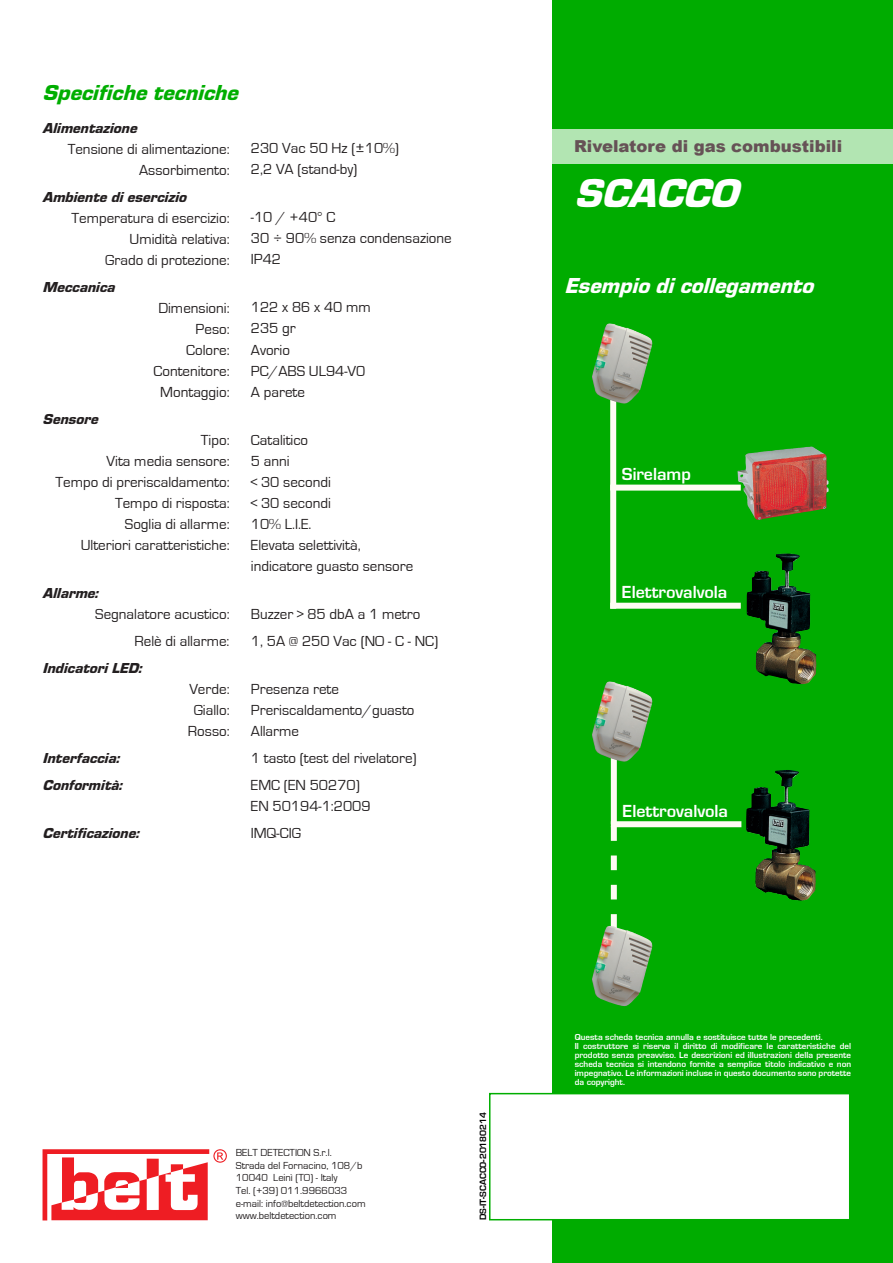
<style>
.page{position:relative;width:893px;height:1263px;background:#fff}
.page>*{position:absolute;margin:0;border:0;box-sizing:border-box;transform-origin:0 0}
.t1{font:italic 900 42px "Eurostile";color:#fff}
.t2{font:italic 900 22.5px "Eurostile";color:#fff}
.t3{font:italic 900 22.5px "Eurostile";color:#00ae00}
.t4{font:700 18px "Eurostile";color:#fff}
.t5{font:900 16.5px "Arial";color:#665256}
.t6{font:15px "Eurostile";color:#231f20}
.t7{font:italic 900 15px "Eurostile";color:#231f20}
.t8{font:10.5px "Eurostile";color:#231f20}
.t9{font:700 9.45px "Eurostile";color:#000}
.t10{font:700 9px/9px "Eurostile";color:#fff;text-align:justify}
</style>
<div class="page">
<div style="left:553px;top:0;width:340px;height:1263px;background:#00ac00"></div>
<div style="left:489px;top:1093px;width:361px;height:127px;background:#fff;border:2px solid #00ae00"></div>
<div style="left:552px;top:130px;width:341px;height:34px;background:#b2e5b2"></div>
<div style="left:611px;top:730px;width:6px;height:94px;background:#fffcf4"></div>
<div style="left:611px;top:821px;width:130px;height:6px;background:#fffcf4"></div>
<svg style="left:611px;top:827px;width:6px;height:99px"></svg>
<img style="left:746px;top:770px;width:70px;height:131px">
<img style="left:592px;top:681px;width:60px;height:81px">
<img style="left:592px;top:926px;width:60px;height:80px">
<div style="left:610px;top:385px;width:6px;height:224px;background:#fffcf4"></div>
<div style="left:610px;top:485px;width:131px;height:6px;background:#fffcf4"></div>
<div style="left:610px;top:603px;width:131px;height:6px;background:#fffcf4"></div>
<img style="left:737px;top:446px;width:92px;height:74px">
<img style="left:747px;top:553px;width:69px;height:131px">
<img style="left:592px;top:323px;width:60px;height:81px">
<svg style="left:43px;top:1149px;width:184px;height:71px"></svg>
<p class="t3" style="left:43px;top:80px;width:197px">Specifiche tecniche</p>
<p class="t7" style="left:43px;top:119px;width:96px">Alimentazione</p>
<p class="t6" style="left:68px;top:141px;width:163px">Tensione di alimentazione:</p>
<p class="t6" style="left:139px;top:162px;width:92px">Assorbimento:</p>
<p class="t7" style="left:43px;top:188px;width:145px">Ambiente di esercizio</p>
<p class="t6" style="left:71px;top:210px;width:160px">Temperatura di esercizio:</p>
<p class="t6" style="left:130px;top:231px;width:102px">Umidità relativa:</p>
<p class="t6" style="left:105px;top:252px;width:126px">Grado di protezione:</p>
<p class="t7" style="left:43px;top:278px;width:74px">Meccanica</p>
<p class="t6" style="left:158px;top:300px;width:73px">Dimensioni:</p>
<p class="t6" style="left:196px;top:321px;width:36px">Peso:</p>
<p class="t6" style="left:186px;top:342px;width:45px">Colore:</p>
<p class="t6" style="left:153px;top:363px;width:78px">Contenitore:</p>
<p class="t6" style="left:160px;top:384px;width:71px">Montaggio:</p>
<p class="t7" style="left:43px;top:410px;width:57px">Sensore</p>
<p class="t6" style="left:201px;top:432px;width:30px">Tipo:</p>
<p class="t6" style="left:107px;top:453px;width:124px">Vita media sensore:</p>
<p class="t6" style="left:56px;top:474px;width:176px">Tempo di preriscaldamento:</p>
<p class="t6" style="left:115px;top:495px;width:116px">Tempo di risposta:</p>
<p class="t6" style="left:125px;top:516px;width:106px">Soglia di allarme:</p>
<p class="t6" style="left:81px;top:537px;width:150px">Ulteriori caratteristiche:</p>
<p class="t7" style="left:43px;top:584px;width:57px">Allarme:</p>
<p class="t6" style="left:95px;top:606px;width:136px">Segnalatore acustico:</p>
<p class="t6" style="left:135px;top:633px;width:96px">Relè di allarme:</p>
<p class="t7" style="left:43px;top:659px;width:101px">Indicatori LED:</p>
<p class="t6" style="left:189px;top:681px;width:42px">Verde:</p>
<p class="t6" style="left:194px;top:702px;width:37px">Giallo:</p>
<p class="t6" style="left:188px;top:723px;width:43px">Rosso:</p>
<p class="t7" style="left:43px;top:749px;width:78px">Interfaccia:</p>
<p class="t7" style="left:43px;top:776px;width:81px">Conformità:</p>
<p class="t7" style="left:43px;top:824px;width:98px">Certificazione:</p>
<p class="t6" style="left:251px;top:140px;width:150px">230 Vac 50 Hz (±10%)</p>
<p class="t5" style="left:574px;top:134px;width:270px">Rivelatore di gas combustibili</p>
<p class="t6" style="left:251px;top:161px;width:108px">2,2 VA (stand-by)</p>
<p class="t6" style="left:251px;top:209px;width:86px">-10 / +40° C</p>
<p class="t6" style="left:251px;top:230px;width:202px">30 ÷ 90% senza condensazione</p>
<p class="t6" style="left:251px;top:251px;width:32px">IP42</p>
<p class="t6" style="left:251px;top:299px;width:122px">122 x 86 x 40 mm</p>
<p class="t6" style="left:251px;top:320px;width:46px">235 gr</p>
<p class="t6" style="left:251px;top:341px;width:41px">Avorio</p>
<p class="t6" style="left:251px;top:362px;width:116px">PC/ABS UL94-V0</p>
<p class="t6" style="left:251px;top:383px;width:56px">A parete</p>
<p class="t6" style="left:251px;top:431px;width:59px">Catalitico</p>
<p class="t6" style="left:251px;top:452px;width:40px">5 anni</p>
<p class="t6" style="left:251px;top:473px;width:82px">&lt; 30 secondi</p>
<p class="t6" style="left:251px;top:494px;width:82px">&lt; 30 secondi</p>
<p class="t6" style="left:251px;top:515px;width:62px">10% L.I.E.</p>
<p class="t6" style="left:251px;top:536px;width:111px">Elevata selettività,</p>
<p class="t6" style="left:251px;top:557px;width:164px">indicatore guasto sensore</p>
<p class="t6" style="left:251px;top:605px;width:171px">Buzzer &gt; 85 dbA a 1 metro</p>
<p class="t6" style="left:251px;top:632px;width:189px">1, 5A @ 250 Vac (NO - C - NC)</p>
<p class="t6" style="left:251px;top:680px;width:90px">Presenza rete</p>
<p class="t6" style="left:251px;top:701px;width:165px">Preriscaldamento/guasto</p>
<p class="t6" style="left:251px;top:722px;width:50px">Allarme</p>
<p class="t6" style="left:251px;top:749px;width:167px">1 tasto (test del rivelatore)</p>
<p class="t6" style="left:251px;top:776px;width:110px">EMC (EN 50270)</p>
<p class="t6" style="left:251px;top:797px;width:121px">EN 50194-1:2009</p>
<p class="t6" style="left:251px;top:824px;width:52px">IMQ-CIG</p>
<p class="t1" style="left:574px;top:170px;width:165px">SCACCO</p>
<p class="t2" style="left:564px;top:273px;width:250px">Esempio di collegamento</p>
<p class="t4" style="left:622px;top:467px;width:70px">Sirelamp</p>
<p class="t4" style="left:622px;top:584px;width:107px">Elettrovalvola</p>
<p class="t4" style="left:622px;top:804px;width:107px">Elettrovalvola</p>
<p class="t10" style="left:575px;top:1033px;width:249px">Questa scheda tecnica annulla e sostituisce tutte le precedenti.</p>
<p class="t10" style="left:575px;top:1042px;width:278px">Il costruttore si riserva il diritto di modificare le caratteristiche del prodotto senza preavviso. Le descrizioni ed illustrazioni della presente scheda tecnica si intendono fornite a semplice titolo indicativo e non impegnativo. Le informazioni incluse in questo documento sono protette da copyright.</p>
<p class="t8" style="left:236px;top:1147px;width:97px">BELT DETECTION S.r.l.</p>
<p class="t8" style="left:236px;top:1160px;width:128px">Strada del Fornacino, 108/b</p>
<p class="t8" style="left:236px;top:1172px;width:103px">10040 Leinì (TO) - Italy</p>
<p class="t8" style="left:236px;top:1185px;width:113px">Tel. (+39) 011.9966033</p>
<p class="t8" style="left:236px;top:1197px;width:131px">e-mail: info@beltdetection.com</p>
<p class="t8" style="left:236px;top:1210px;width:102px">www.beltdetection.com</p>
<p class="t9" style="left:479px;top:1220px;width:110px;rotate:-90deg">DS-IT-SCACCO-20180214</p>
</div>
